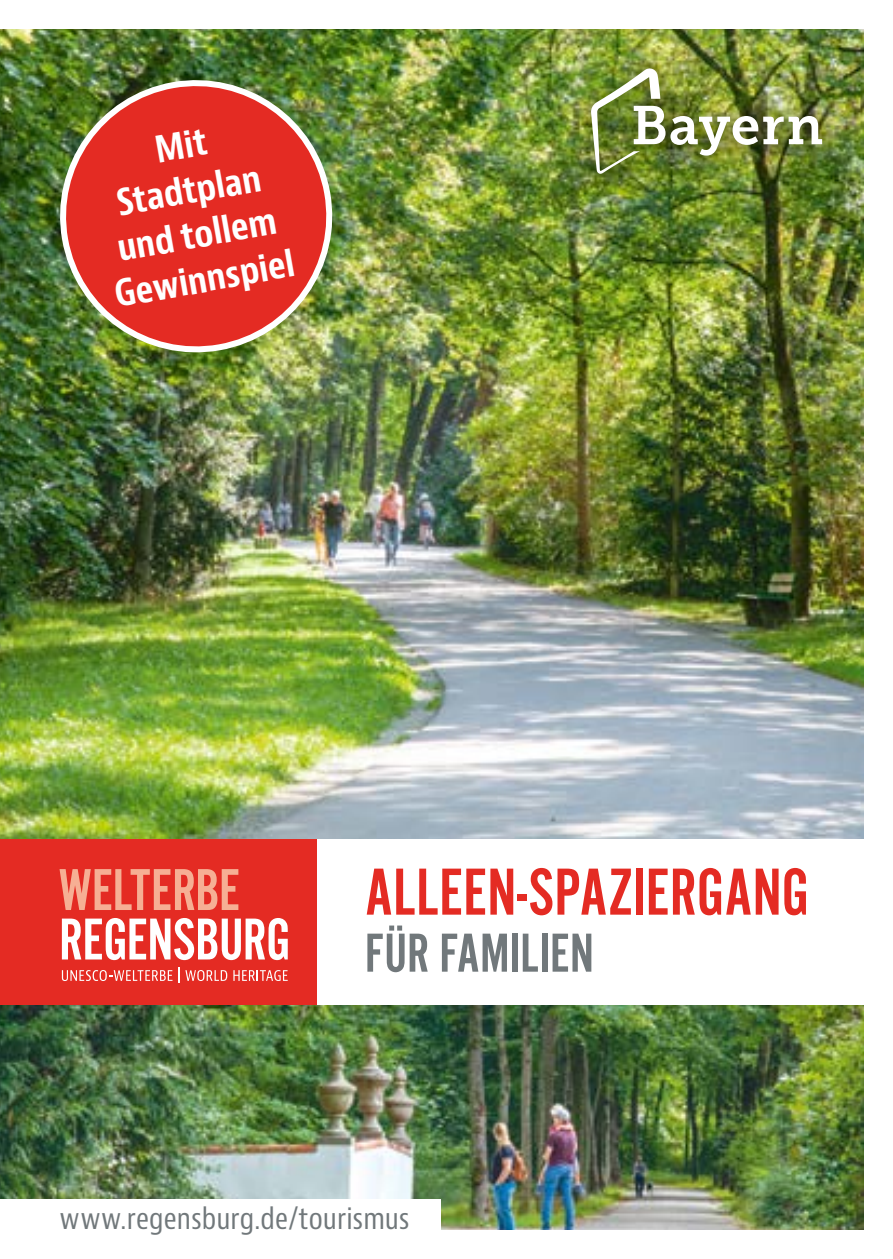
<style>
.page{position:relative;width:893px;height:1259px;background:#fff}
.page>*{position:absolute;margin:0;border:0;box-sizing:border-box;transform-origin:0 0}
.t1{font:69px "Alternate Got No 2 D";letter-spacing:.005em;color:#e42b23}
.t2{font:57px "Alternate Got No 2 D";color:#71787b}
.t3{font:700 condensed 36px/45px "Bernino Sans";color:#fff;text-align:center}
.t4{font:condensed 29.4px "Bernino Sans";letter-spacing:.005em;color:#71787b}
</style>
<div class="page">
<img style="left:0;top:30px;width:863px;height:809px">
<div style="left:0;top:839px;width:317px;height:166px;background:#e42b23"></div>
<svg style="left:60px;top:869px;width:178px;height:41px"></svg>
<svg style="left:62px;top:918px;width:226px;height:42px"></svg>
<svg style="left:62px;top:970px;width:110px;height:11px"></svg>
<svg style="left:178px;top:968px;width:49px;height:15px"></svg>
<svg style="left:233px;top:970px;width:55px;height:11px"></svg>
<img style="left:52px;top:72px;width:288px;height:288px">
<img style="left:0;top:1005px;width:863px;height:224px">
<div style="left:596px;top:74px;width:263px;height:137px;background:#000;opacity:.3"></div>
<div style="left:572px;top:50px;width:268px;height:142px;background:#000;opacity:.75"></div>
<img style="left:591px;top:68px;width:231px;height:106px">
<div style="left:0;top:1199px;width:441px;height:60px;background:#fff"></div>
<p class="t3" style="left:88px;top:140px;width:183px;rotate:-10deg">Mit<br>Stadtplan und tollem<br>Gewinnspiel</p>
<h1 class="t1" style="left:365px;top:855px;width:446px">ALLEEN-SPAZIERGANG</h1>
<h2 class="t2" style="left:365px;top:922px;width:231px">FÜR FAMILIEN</h2>
<p class="t4" style="left:60px;top:1200px;width:352px">www.regensburg.de/tourismus</p>
</div>
